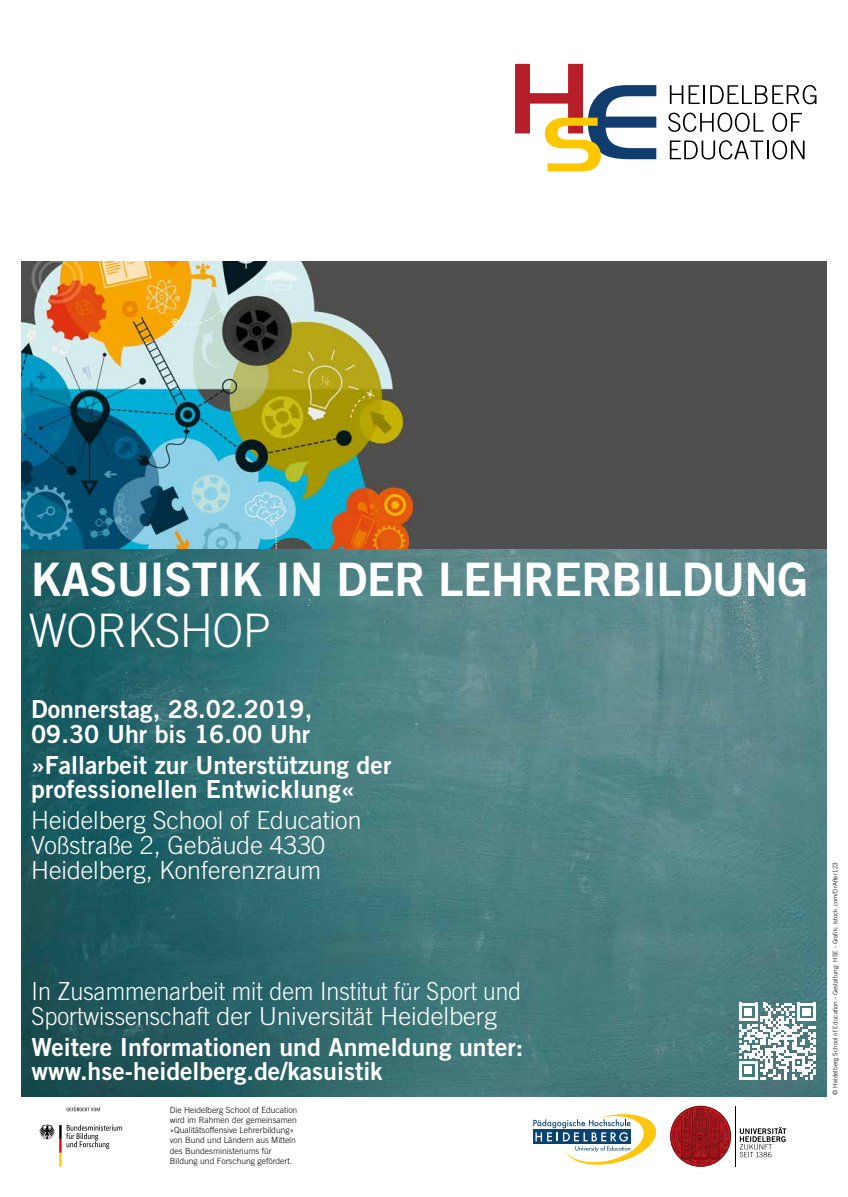
<style>
.page{position:relative;width:848px;height:1197px;background:#fff}
.page>*{position:absolute;margin:0;border:0;box-sizing:border-box;transform-origin:0 0}
.t1{font:46.2px "Trade Gothic LT Std Bd 2";letter-spacing:-.015em;color:#fff}
.t2{font:300 46.2px "Trade Gothic LT Std";letter-spacing:-.015em;color:#fff}
.t3{font:24.9px/24.9px "Trade Gothic LT Std Bd 2";color:#fff}
.t4{font:300 24.9px/24.9px "Trade Gothic LT Std";color:#fff;scale:.94 1}
.t5{font:300 24.9px/24.9px "Trade Gothic LT Std";color:#fff}
.t6{font:300 8.5px/10.2px "Trade Gothic LT Std";color:#000}
.t7{font:300 6.4px "Trade Gothic LT Std";letter-spacing:.01em;color:#000}
.s1{font-family:"Trade Gothic LT Std Bd 2";font-weight:400}
</style>
<div class="page">
<img style="left:21px;top:548px;width:806px;height:548px">
<img style="left:21px;top:262px;width:806px;height:286px">
<svg style="left:738px;top:1002px;width:77px;height:77px"></svg>
<svg style="left:39px;top:1124px;width:83px;height:42px"></svg>
<svg style="left:67px;top:1106px;width:33px;height:5px"></svg>
<svg style="left:739px;top:1127px;width:47px;height:30px"></svg>
<hr style="left:735px;top:1105px;width:1px;height:61px;background:#000">
<svg style="left:670px;top:1105px;width:61px;height:61px"></svg>
<svg style="left:533px;top:1114px;width:124px;height:51px"></svg>
<svg style="left:515px;top:64px;width:141px;height:107px"></svg>
<svg style="left:669px;top:85px;width:147px;height:19px"></svg>
<svg style="left:668px;top:113px;width:95px;height:19px"></svg>
<svg style="left:772px;top:113px;width:30px;height:19px"></svg>
<svg style="left:669px;top:140px;width:135px;height:19px"></svg>
<h1 class="t1" style="left:31px;top:550px;width:778px">KASUISTIK IN DER LEHRERBILDUNG</h1>
<h1 class="t2" style="left:29px;top:603px;width:244px">WORKSHOP</h1>
<h2 class="t3" style="left:31px;top:695px;width:283px">Donnerstag, 28.02.2019,<br>09.30 Uhr bis 16.00 Uhr</h2>
<h2 class="t3" style="left:31px;top:751px;width:362px">»Fallarbeit zur Unterstützung der professionellen Entwicklung«</h2>
<h2 class="t5" style="left:31px;top:807px;width:332px">Heidelberg School of Education<br>Voßstraße 2, Gebäude 4330<br>Heidelberg, Konferenzraum</h2>
<h2 class="t4" style="left:32px;top:977px;width:522px">In Zusammenarbeit mit dem Institut für Sport und<br>Sportwissenschaft der Universität Heidelberg</h2>
<h2 class="t3" style="left:32px;top:1033px;width:493px">Weitere Informationen und Anmeldung unter: www.hse-heidelberg.de/kasuistik</h2>
<p class="t6" style="left:170px;top:1104px;width:129px">Die Heidelberg School of Education wird im Rahmen der gemeinsamen »Qualitätsoffensive Lehrerbildung« von Bund und Ländern aus Mitteln des Bundesministeriums für Bildung und Forschung gefördert.</p>
<p class="t7" style="left:831px;top:1094px;width:234px;rotate:-90deg">© Heidelberg School of Education <span class="s1">·</span> Gestaltung: HSE <span class="s1">·</span> Grafik: istock.com/DrAfter123</p>
</div>
